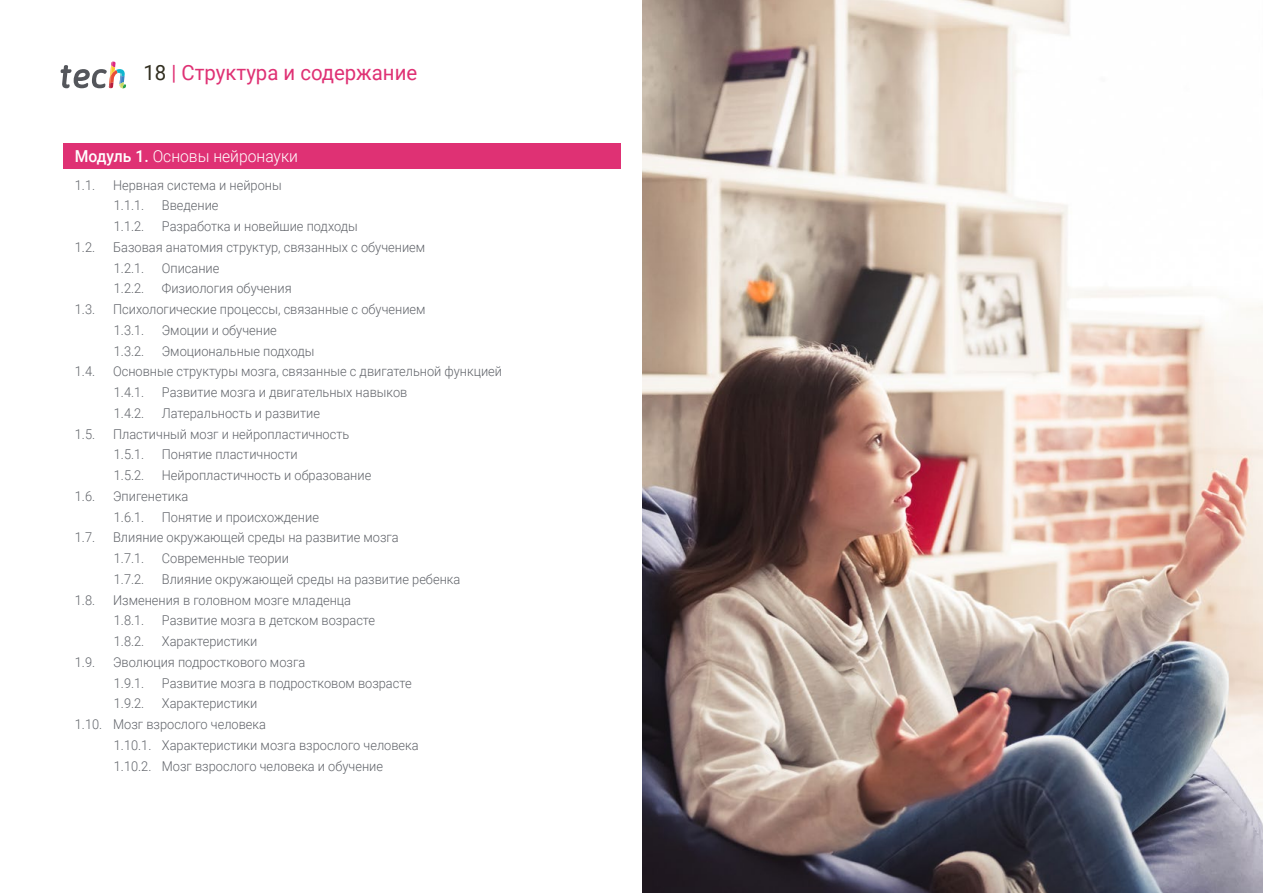
<style>
.page{position:relative;width:1263px;height:893px;background:#fff}
.page>*{position:absolute;margin:0;border:0;box-sizing:border-box;transform-origin:0 0}
.t1{font:21px "Roboto";color:#df3174}
.t2{font:300 16.5px "Roboto";color:#fff;scale:.95 1}
.t3{font:300 13.5px/20.7px "Roboto";color:#61646a;scale:.95 1}
.s1{color:#312e20}
.s2{font-weight:500}
</style>
<div class="page">
<div style="left:64px;top:144px;width:557px;height:25px;background:#df3174"></div>
<img style="left:642px;top:0;width:621px;height:893px">
<svg style="left:61px;top:62px;width:65px;height:27px"></svg>
<h1 class="t1" style="left:144px;top:57px;width:275px"><span class="s1">18</span> | Структура и содержание</h1>
<p class="t2" style="left:75px;top:145px;width:236px"><span class="s2">Модуль 1.</span> Основы нейронауки</p>
<p class="t3" style="left:75px;top:174px;width:23px">1.1.</p>
<p class="t3" style="left:113px;top:174px;width:179px">Нервная система и нейроны<br>1.1.1.</p>
<p class="t3" style="left:162px;top:195px;width:61px">Введение</p>
<p class="t3" style="left:114px;top:215px;width:34px">1.1.2.</p>
<p class="t3" style="left:162px;top:215px;width:208px">Разработка и новейшие подходы</p>
<p class="t3" style="left:75px;top:236px;width:23px">1.2.</p>
<p class="t3" style="left:113px;top:236px;width:330px">Базовая анатомия структур, связанных с обучением<br>1.2.1.</p>
<p class="t3" style="left:162px;top:257px;width:62px">Описание</p>
<p class="t3" style="left:114px;top:278px;width:34px">1.2.2.</p>
<p class="t3" style="left:162px;top:278px;width:138px">Физиология обучения</p>
<p class="t3" style="left:75px;top:298px;width:23px">1.3.</p>
<p class="t3" style="left:113px;top:298px;width:330px">Психологические процессы, связанные с обучением<br>1.3.1.</p>
<p class="t3" style="left:162px;top:319px;width:123px">Эмоции и обучение</p>
<p class="t3" style="left:114px;top:340px;width:34px">1.3.2.</p>
<p class="t3" style="left:162px;top:340px;width:162px">Эмоциональные подходы</p>
<p class="t3" style="left:75px;top:361px;width:23px">1.4.</p>
<p class="t3" style="left:113px;top:361px;width:411px">Основные структуры мозга, связанные с двигательной функцией<br>1.4.1.</p>
<p class="t3" style="left:162px;top:381px;width:260px">Развитие мозга и двигательных навыков</p>
<p class="t3" style="left:114px;top:402px;width:34px">1.4.2.</p>
<p class="t3" style="left:162px;top:402px;width:168px">Латеральность и развитие</p>
<p class="t3" style="left:75px;top:423px;width:23px">1.5.</p>
<p class="t3" style="left:113px;top:423px;width:250px">Пластичный мозг и нейропластичность<br>1.5.1.</p>
<p class="t3" style="left:162px;top:444px;width:144px">Понятие пластичности</p>
<p class="t3" style="left:114px;top:464px;width:34px">1.5.2.</p>
<p class="t3" style="left:162px;top:464px;width:222px">Нейропластичность и образование</p>
<p class="t3" style="left:75px;top:485px;width:23px">1.6.</p>
<p class="t3" style="left:113px;top:485px;width:81px">Эпигенетика<br>1.6.1.</p>
<p class="t3" style="left:162px;top:506px;width:167px">Понятие и происхождение</p>
<p class="t3" style="left:75px;top:527px;width:23px">1.7.</p>
<p class="t3" style="left:113px;top:527px;width:302px">Влияние окружающей среды на развитие мозга<br>1.7.1.</p>
<p class="t3" style="left:162px;top:547px;width:135px">Современные теории</p>
<p class="t3" style="left:114px;top:568px;width:34px">1.7.2.</p>
<p class="t3" style="left:162px;top:568px;width:316px">Влияние окружающей среды на развитие ребенка</p>
<p class="t3" style="left:75px;top:589px;width:23px">1.8.</p>
<p class="t3" style="left:113px;top:589px;width:252px">Изменения в головном мозге младенца<br>1.8.1.</p>
<p class="t3" style="left:162px;top:610px;width:226px">Развитие мозга в детском возрасте</p>
<p class="t3" style="left:114px;top:630px;width:34px">1.8.2.</p>
<p class="t3" style="left:162px;top:630px;width:102px">Характеристики</p>
<p class="t3" style="left:75px;top:651px;width:23px">1.9.</p>
<p class="t3" style="left:113px;top:651px;width:204px">Эволюция подросткового мозга<br>1.9.1.</p>
<p class="t3" style="left:162px;top:672px;width:264px">Развитие мозга в подростковом возрасте</p>
<p class="t3" style="left:114px;top:693px;width:34px">1.9.2.</p>
<p class="t3" style="left:162px;top:693px;width:102px">Характеристики</p>
<p class="t3" style="left:75px;top:713px;width:203px">1.10. Мозг взрослого человека</p>
<p class="t3" style="left:114px;top:734px;width:322px">1.10.1. Характеристики мозга взрослого человека</p>
<p class="t3" style="left:114px;top:755px;width:285px">1.10.2. Мозг взрослого человека и обучение</p>
</div>
